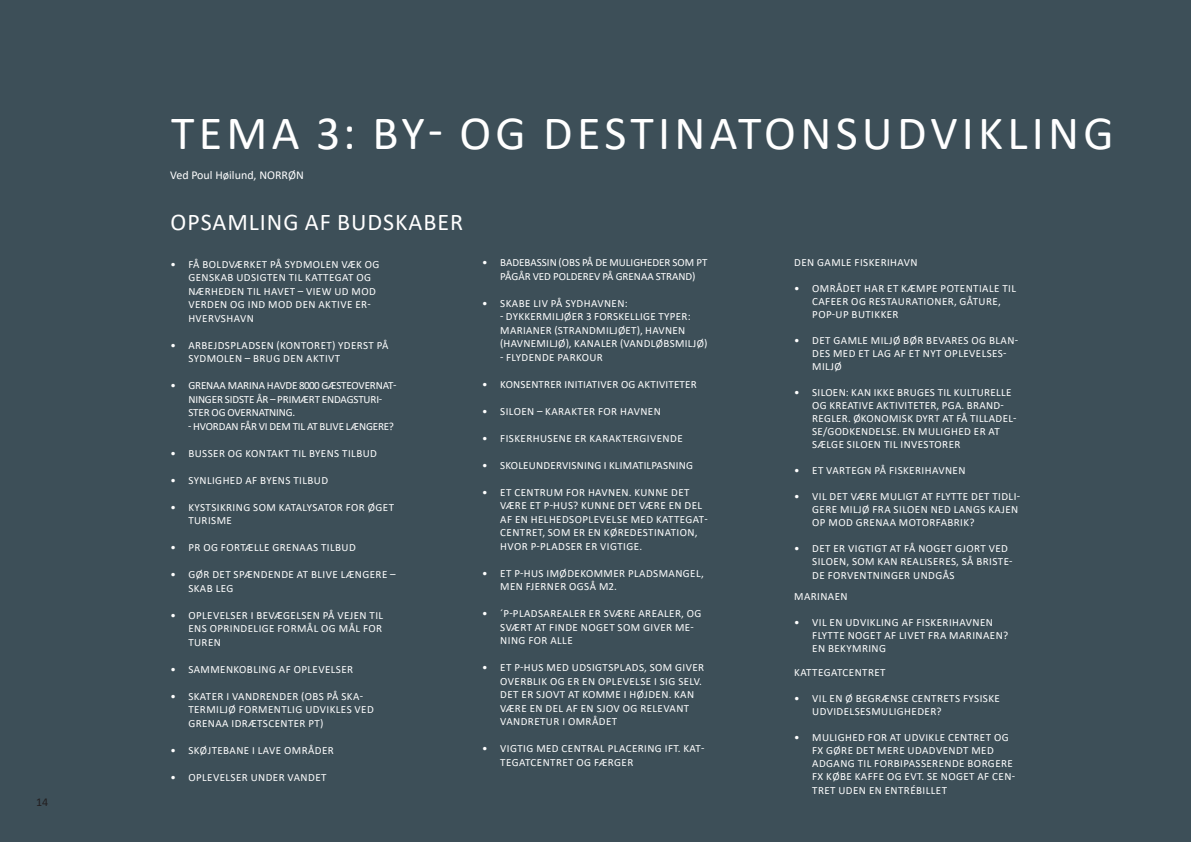
<style>
.page{position:relative;width:1191px;height:842px;background:#3d4f58}
.page>*{position:absolute;margin:0;border:0;box-sizing:border-box;transform-origin:0 0}
.Kapitel_overskrift{font:48px "Calibri";letter-spacing:.09em;color:#fff}
.Overrubrik_2{font:24px "Calibri";letter-spacing:.04em;color:#fff}
.Brødtekst_interview{font:12px "Calibri";color:#fff}
.t1{font:12px "Calibri";color:#231f20}
.Brødtekst_interview-2{font:11px/13.5px "Calibri";letter-spacing:.04em;color:#fff}
.Brødtekst_interview-3{font:11px/13.5px "Calibri";letter-spacing:-.01em;color:#fff}
.Brødtekst_interview-4{font:11px "Calibri";letter-spacing:.02em;color:#fff}
.Brødtekst_interview-5{font:11px/13.5px "Calibri";color:#fff;text-align:center}
</style>
<div class="page">
<p class="t1" style="left:36px;top:794px;width:14px">14</p>
<p class="Kapitel_overskrift" style="left:171px;top:100px;width:944px">TEMA 3: BY- OG DESTINATONSUDVIKLING</p>
<p class="Brødtekst_interview" style="left:170px;top:167px;width:135px">Ved Poul Høilund, NORRØN</p>
<p class="Overrubrik_2" style="left:171px;top:205px;width:294px">OPSAMLING AF BUDSKABER</p>
<p class="Brødtekst_interview-2" style="left:188px;top:257px;width:193px;text-indent:-18px">• FÅ BOLDVÆRKET PÅ SYDMOLEN VÆK OG<br>GENSKAB UDSIGTEN TIL KATTEGAT OG<br>NÆRHEDEN TIL HAVET – VIEW UD MOD<br>VERDEN OG IND MOD DEN AKTIVE ER-<br>HVERVSHAVN</p>
<p class="Brødtekst_interview-2" style="left:188px;top:338px;width:202px;text-indent:-18px">• ARBEJDSPLADSEN (KONTORET) YDERST PÅ<br>SYDMOLEN – BRUG DEN AKTIVT</p>
<p class="Brødtekst_interview-3" style="left:188px;top:378px;width:210px;text-indent:-18px">• GRENAA MARINA HAVDE 8000 GÆSTEOVERNAT-<br>NINGER SIDSTE ÅR – PRIMÆRT ENDAGSTURI-<br>STER OG OVERNATNING.</p>
<p class="Brødtekst_interview-3" style="left:188px;top:419px;width:207px">- HVORDAN FÅR VI DEM TIL AT BLIVE LÆNGERE?</p>
<p class="Brødtekst_interview-2" style="left:170px;top:446px;width:208px">• BUSSER OG KONTAKT TIL BYENS TILBUD</p>
<p class="Brødtekst_interview-2" style="left:170px;top:473px;width:159px">• SYNLIGHED AF BYENS TILBUD</p>
<p class="Brødtekst_interview-2" style="left:188px;top:500px;width:207px;text-indent:-18px">• KYSTSIKRING SOM KATALYSATOR FOR ØGET<br>TURISME</p>
<p class="Brødtekst_interview-2" style="left:170px;top:540px;width:187px">• PR OG FORTÆLLE GRENAAS TILBUD</p>
<p class="Brødtekst_interview-2" style="left:188px;top:567px;width:209px;text-indent:-18px">• GØR DET SPÆNDENDE AT BLIVE LÆNGERE –<br>SKAB LEG</p>
<p class="Brødtekst_interview-2" style="left:188px;top:608px;width:196px;text-align:justify;text-indent:-18px">• OPLEVELSER I BEVÆGELSEN PÅ VEJEN TIL ENS OPRINDELIGE FORMÅL OG MÅL FOR TUREN</p>
<p class="Brødtekst_interview-2" style="left:170px;top:662px;width:184px">• SAMMENKOBLING AF OPLEVELSER</p>
<p class="Brødtekst_interview-2" style="left:188px;top:689px;width:187px;text-indent:-18px">• SKATER I VANDRENDER (OBS PÅ SKA-<br>TERMILJØ FORMENTLIG UDVIKLES VED<br>GRENAA IDRÆTSCENTER PT)</p>
<p class="Brødtekst_interview-2" style="left:170px;top:743px;width:165px">• SKØJTEBANE I LAVE OMRÅDER</p>
<p class="Brødtekst_interview-2" style="left:170px;top:770px;width:158px">• OPLEVELSER UNDER VANDET</p>
<p class="Brødtekst_interview-5" style="left:482px;top:256px;width:226px">• BADEBASSIN (OBS PÅ DE MULIGHEDER SOM PT<br>PÅGÅR VED POLDEREV PÅ GRENAA STRAND)</p>
<p class="Brødtekst_interview-2" style="left:482px;top:296px;width:147px">• SKABE LIV PÅ SYDHAVNEN:</p>
<p class="Brødtekst_interview-2" style="left:500px;top:310px;width:209px">- DYKKERMILJØER 3 FORSKELLIGE TYPER:<br>MARIANER (STRANDMILJØET), HAVNEN (HAVNEMILJØ), KANALER (VANDLØBSMILJØ)</p>
<p class="Brødtekst_interview-2" style="left:500px;top:350px;width:104px">- FLYDENDE PARKOUR</p>
<p class="Brødtekst_interview-4" style="left:482px;top:376px;width:216px">• KONSENTRER INITIATIVER OG AKTIVITETER</p>
<p class="Brødtekst_interview-2" style="left:482px;top:404px;width:180px">• SILOEN – KARAKTER FOR HAVNEN</p>
<p class="Brødtekst_interview-2" style="left:482px;top:431px;width:202px">• FISKERHUSENE ER KARAKTERGIVENDE</p>
<p class="Brødtekst_interview-4" style="left:482px;top:457px;width:212px">• SKOLEUNDERVISNING I KLIMATILPASNING</p>
<p class="Brødtekst_interview-2" style="left:500px;top:485px;width:209px;text-indent:-18px">• ET CENTRUM FOR HAVNEN. KUNNE DET VÆRE ET P-HUS? KUNNE DET VÆRE EN DEL AF EN HELHEDSOPLEVELSE MED KATTEGAT-CENTRET, SOM ER EN KØREDESTINATION, HVOR P-PLADSER ER VIGTIGE.</p>
<p class="Brødtekst_interview-2" style="left:500px;top:566px;width:205px;text-indent:-18px">• ET P-HUS IMØDEKOMMER PLADSMANGEL,<br>MEN FJERNER OGSÅ M2.</p>
<p class="Brødtekst_interview-2" style="left:500px;top:607px;width:202px;text-indent:-18px">• ´P-PLADSAREALER ER SVÆRE AREALER, OG<br>SVÆRT AT FINDE NOGET SOM GIVER ME-<br>NING FOR ALLE</p>
<p class="Brødtekst_interview-2" style="left:500px;top:661px;width:205px;text-indent:-18px">• ET P-HUS MED UDSIGTSPLADS, SOM GIVER<br>OVERBLIK OG ER EN OPLEVELSE I SIG SELV.<br>DET ER SJOVT AT KOMME I HØJDEN. KAN<br>VÆRE EN DEL AF EN SJOV OG RELEVANT<br>VANDRETUR I OMRÅDET</p>
<p class="Brødtekst_interview-2" style="left:500px;top:742px;width:206px;text-indent:-18px">• VIGTIG MED CENTRAL PLACERING IFT. KAT-<br>TEGATCENTRET OG FÆRGER</p>
<p class="Brødtekst_interview-2" style="left:794px;top:256px;width:125px">DEN GAMLE FISKERIHAVN</p>
<p class="Brødtekst_interview-2" style="left:812px;top:282px;width:205px;line-height:13px;text-indent:-18px">• OMRÅDET HAR ET KÆMPE POTENTIALE TIL<br>CAFEER OG RESTAURATIONER, GÅTURE,<br>POP-UP BUTIKKER</p>
<p class="Brødtekst_interview-2" style="left:812px;top:334px;width:207px;line-height:13px;text-indent:-18px">• DET GAMLE MILJØ BØR BEVARES OG BLAN-<br>DES MED ET LAG AF ET NYT OPLEVELSES-<br>MILJØ</p>
<p class="Brødtekst_interview-2" style="left:812px;top:386px;width:206px;line-height:13px;text-indent:-18px">• SILOEN: KAN IKKE BRUGES TIL KULTURELLE OG KREATIVE AKTIVITETER, PGA. BRAND-REGLER. ØKONOMISK DYRT AT FÅ TILLADEL-SE/GODKENDELSE. EN MULIGHED ER AT SÆLGE SILOEN TIL INVESTORER</p>
<p class="Brødtekst_interview-2" style="left:794px;top:464px;width:173px">• ET VARTEGN PÅ FISKERIHAVNEN</p>
<p class="Brødtekst_interview-2" style="left:812px;top:490px;width:209px;line-height:13px;text-indent:-18px">• VIL DET VÆRE MULIGT AT FLYTTE DET TIDLI-<br>GERE MILJØ FRA SILOEN NED LANGS KAJEN<br>OP MOD GRENAA MOTORFABRIK?</p>
<p class="Brødtekst_interview-2" style="left:812px;top:542px;width:202px;line-height:13px;text-indent:-18px">• DET ER VIGTIGT AT FÅ NOGET GJORT VED<br>SILOEN, SOM KAN REALISERES, SÅ BRISTE-</p>
<p class="Brødtekst_interview-2" style="left:812px;top:569px;width:144px">DE FORVENTNINGER UNDGÅS</p>
<p class="Brødtekst_interview-2" style="left:794px;top:590px;width:55px">MARINAEN</p>
<p class="Brødtekst_interview-2" style="left:812px;top:616px;width:197px;line-height:13px;text-indent:-18px">• VIL EN UDVIKLING AF FISKERIHAVNEN<br>FLYTTE NOGET AF LIVET FRA MARINAEN?<br>EN BEKYMRING</p>
<p class="Brødtekst_interview-2" style="left:794px;top:665px;width:93px">KATTEGATCENTRET</p>
<p class="Brødtekst_interview-2" style="left:812px;top:692px;width:189px;line-height:13px;text-indent:-18px">• VIL EN Ø BEGRÆNSE CENTRETS FYSISKE<br>UDVIDELSESMULIGHEDER?</p>
<p class="Brødtekst_interview-2" style="left:812px;top:731px;width:204px;line-height:13px;text-indent:-18px">• MULIGHED FOR AT UDVIKLE CENTRET OG FX GØRE DET MERE UDADVENDT MED ADGANG TIL FORBIPASSERENDE BORGERE FX KØBE KAFFE OG EVT. SE NOGET AF CEN-</p>
<p class="Brødtekst_interview-2" style="left:812px;top:783px;width:136px">TRET UDEN EN ENTRÉBILLET</p>
</div>
